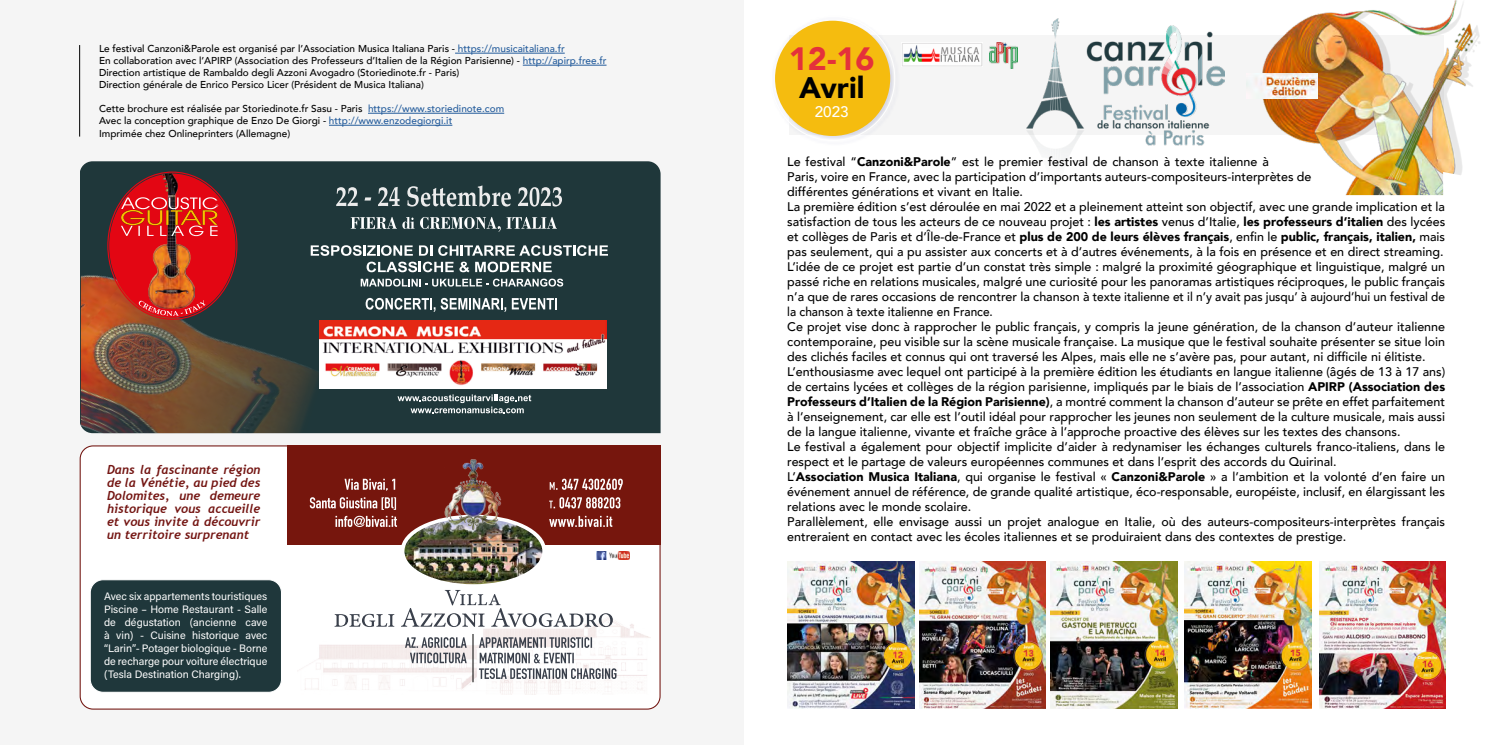
<style>
.page{position:relative;width:1489px;height:745px;background:#fff}
.page>*{position:absolute;margin:0;border:0;box-sizing:border-box;transform-origin:0 0}
.t1{font:900 32.12px "Avenir";color:#e4313b}
.t2{font:900 29.62px "Avenir";color:#000}
.t3{font:500 15.25px "Avenir";color:#fff}
.t4{font:500 12.5px/15px "Avenir";color:#000}
.t5{font:italic 700 12.38px/12.9px "Trebuchet";color:#741613;text-align:justify}
.t6{font:10.75px/12.9px "Acumin Variable Concept";color:#fff;text-align:justify}
.t7{font:500 10px/12px "Avenir";color:#000}
.s1{color:#245c9c}
.s2{font-weight:900}
</style>
<div class="page">
<div style="left:0;top:0;width:743px;height:744px;background:#f5f5f5"></div>
<div style="left:80px;top:445px;width:580px;height:263px;background:#fff;border-radius:13px"></div>
<div style="left:90px;top:579px;width:191px;height:112px;background:#1f373b;border-radius:13px"></div>
<div style="left:90px;top:578px;width:192px;height:114px;border:1px solid #fff;border-radius:13px"></div>
<div style="left:789px;top:35px;width:654px;height:100px;background:#f5f5f5"></div>
<img style="left:787px;top:561px;width:127px;height:147px">
<img style="left:919px;top:561px;width:126px;height:147px">
<img style="left:1050px;top:561px;width:127px;height:147px">
<img style="left:1184px;top:561px;width:126px;height:147px">
<img style="left:1319px;top:561px;width:126px;height:147px">
<div style="left:80px;top:161px;width:580px;height:272px;background:#1f373a"></div>
<svg style="left:336px;top:187px;width:22px;height:19px"></svg>
<svg style="left:364px;top:197px;width:7px;height:3px"></svg>
<svg style="left:378px;top:187px;width:21px;height:19px"></svg>
<svg style="left:407px;top:185px;width:104px;height:21px"></svg>
<svg style="left:518px;top:187px;width:44px;height:19px"></svg>
<svg style="left:351px;top:217px;width:63px;height:12px"></svg>
<svg style="left:420px;top:217px;width:137px;height:15px"></svg>
<img style="left:81px;top:253px;width:332px;height:180px">
<img style="left:107px;top:171px;width:130px;height:148px">
<svg style="left:361px;top:278px;width:202px;height:8px"></svg>
<svg style="left:311px;top:245px;width:297px;height:27px"></svg>
<img style="left:319px;top:320px;width:287px;height:68px">
<svg style="left:397px;top:394px;width:134px;height:19px"></svg>
<svg style="left:365px;top:298px;width:141px;height:14px"></svg>
<svg style="left:512px;top:298px;width:45px;height:11px"></svg>
<div style="left:770px;top:15px;width:129px;height:130px;background:#5b5fa1;opacity:.19"></div>
<div style="left:775px;top:21px;width:115px;height:115px;background:#f5bc0f;border-radius:50%"></div>
<img style="left:1262px;top:0;width:218px;height:195px">
<img style="left:1026px;top:19px;width:198px;height:141px">
<img style="left:1246px;top:74px;width:71px;height:24px">
<img style="left:989px;top:43px;width:28px;height:25px">
<img style="left:902px;top:43px;width:80px;height:23px">
<img style="left:299px;top:621px;width:351px;height:73px">
<div style="left:286px;top:445px;width:374px;height:99px;background:#76160d"></div>
<img style="left:404px;top:518px;width:138px;height:66px">
<hr style="left:472px;top:633px;width:1px;height:48px;background:#000">
<svg style="left:405px;top:636px;width:61px;height:26px"></svg>
<svg style="left:479px;top:636px;width:137px;height:42px"></svg>
<img style="left:609px;top:551px;width:20px;height:8px">
<svg style="left:596px;top:551px;width:10px;height:8px"></svg>
<img style="left:442px;top:459px;width:63px;height:75px">
<svg style="left:334px;top:590px;width:279px;height:36px"></svg>
<svg style="left:335px;top:515px;width:62px;height:11px"></svg>
<svg style="left:310px;top:497px;width:86px;height:12px"></svg>
<svg style="left:344px;top:478px;width:51px;height:12px"></svg>
<svg style="left:549px;top:515px;width:63px;height:11px"></svg>
<svg style="left:549px;top:497px;width:71px;height:11px"></svg>
<svg style="left:549px;top:478px;width:73px;height:11px"></svg>
<hr style="left:455px;top:53px;width:109px;height:1px;background:#245c9c">
<hr style="left:523px;top:65px;width:83px;height:1px;background:#245c9c">
<hr style="left:368px;top:113px;width:136px;height:1px;background:#245c9c">
<hr style="left:329px;top:125px;width:123px;height:1px;background:#245c9c">
<hr style="left:79px;top:45px;width:1px;height:91px;background:#000">
<p class="t7" style="left:99px;top:42px;width:509px">Le festival Canzoni&amp;Parole est organisé par l’Association Musica Italiana Paris - <span class="s1">https://musicaitaliana.fr<br></span>En collaboration avec l’APIRP (Association des Professeurs d’Italien de la Région Parisienne) - <span class="s1">http://apirp.free.fr </span>Direction artistique de Rambaldo degli Azzoni Avogadro (Storiedinote.fr - Paris)<br>Direction générale de Enrico Persico Licer (Président de Musica Italiana)</p>
<p class="t7" style="left:99px;top:102px;width:406px">Cette brochure est réalisée par Storiedinote.fr Sasu - Paris <span class="s1">https://www.storiedinote.com<br></span>Avec la conception graphique de Enzo De Giorgi - <span class="s1">http://www.enzodegiorgi.it<br></span>Imprimée chez Onlineprinters (Allemagne)</p>
<p class="t5" style="left:107px;top:463px;width:155px">Dans la fascinante région de la Vénétie, au pied des Dolomites, une demeure historique vous accueille et vous invite à découvrir un territoire surprenant</p>
<p class="t6" style="left:104px;top:589px;width:165px">Avec six appartements touristiques Piscine – Home Restaurant - Salle de dégustation (ancienne cave à vin) - Cuisine historique avec “Larin”- Potager biologique - Borne de recharge pour voiture électrique (Tesla Destination Charging).</p>
<h1 class="t1" style="left:789px;top:32px;width:87px">12-16</h1>
<h2 class="t2" style="left:799px;top:62px;width:67px">Avril</h2>
<p class="t3" style="left:814px;top:98px;width:35px">2023</p>
<p class="t4" style="left:787px;top:153px;width:659px">Le festival “<span class="s2">Canzoni&amp;Parole</span>” est le premier festival de chanson à texte italienne à<br>Paris, voire en France, avec la participation d’importants auteurs-compositeurs-interprètes de<br>différentes générations et vivant en Italie.<br>La première édition s’est déroulée en mai 2022 et a pleinement atteint son objectif, avec une grande implication et la satisfaction de tous les acteurs de ce nouveau projet : <span class="s2">les artistes</span> venus d’Italie, <span class="s2">les professeurs d’italien</span> des lycées et collèges de Paris et d’Île-de-France et <span class="s2">plus de 200 de leurs élèves français</span>, enfin le <span class="s2">public, français, italien,</span> mais pas seulement, qui a pu assister aux concerts et à d’autres événements, à la fois en présence et en direct streaming.<br>L’idée de ce projet est partie d’un constat très simple : malgré la proximité géographique et linguistique, malgré un passé riche en relations musicales, malgré une curiosité pour les panoramas artistiques réciproques, le public français n’a que de rares occasions de rencontrer la chanson à texte italienne et il n’y avait pas jusqu’ à aujourd’hui un festival de la chanson à texte italienne en France.<br>Ce projet vise donc à rapprocher le public français, y compris la jeune génération, de la chanson d’auteur italienne contemporaine, peu visible sur la scène musicale française. La musique que le festival souhaite présenter se situe loin des clichés faciles et connus qui ont traversé les Alpes, mais elle ne s’avère pas, pour autant, ni difficile ni élitiste.<br>L’enthousiasme avec lequel ont participé à la première édition les étudiants en langue italienne (âgés de 13 à 17 ans) de certains lycées et collèges de la région parisienne, impliqués par le biais de l’association <span class="s2">APIRP (Association des Professeurs d’Italien de la Région Parisienne)</span>, a montré comment la chanson d’auteur se prête en effet parfaitement à l’enseignement, car elle est l’outil idéal pour rapprocher les jeunes non seulement de la culture musicale, mais aussi de la langue italienne, vivante et fraîche grâce à l’approche proactive des élèves sur les textes des chansons.<br>Le festival a également pour objectif implicite d’aider à redynamiser les échanges culturels franco-italiens, dans le respect et le partage de valeurs européennes communes et dans l’esprit des accords du Quirinal.<br>L’<span class="s2">Association Musica Italiana</span>, qui organise le festival « <span class="s2">Canzoni&amp;Parole</span> » a l’ambition et la volonté d’en faire un événement annuel de référence, de grande qualité artistique, éco-responsable, européiste, inclusif, en élargissant les relations avec le monde scolaire.<br>Parallèlement, elle envisage aussi un projet analogue en Italie, où des auteurs-compositeurs-interprètes français entreraient en contact avec les écoles italiennes et se produiraient dans des contextes de prestige.</p>
</div>
